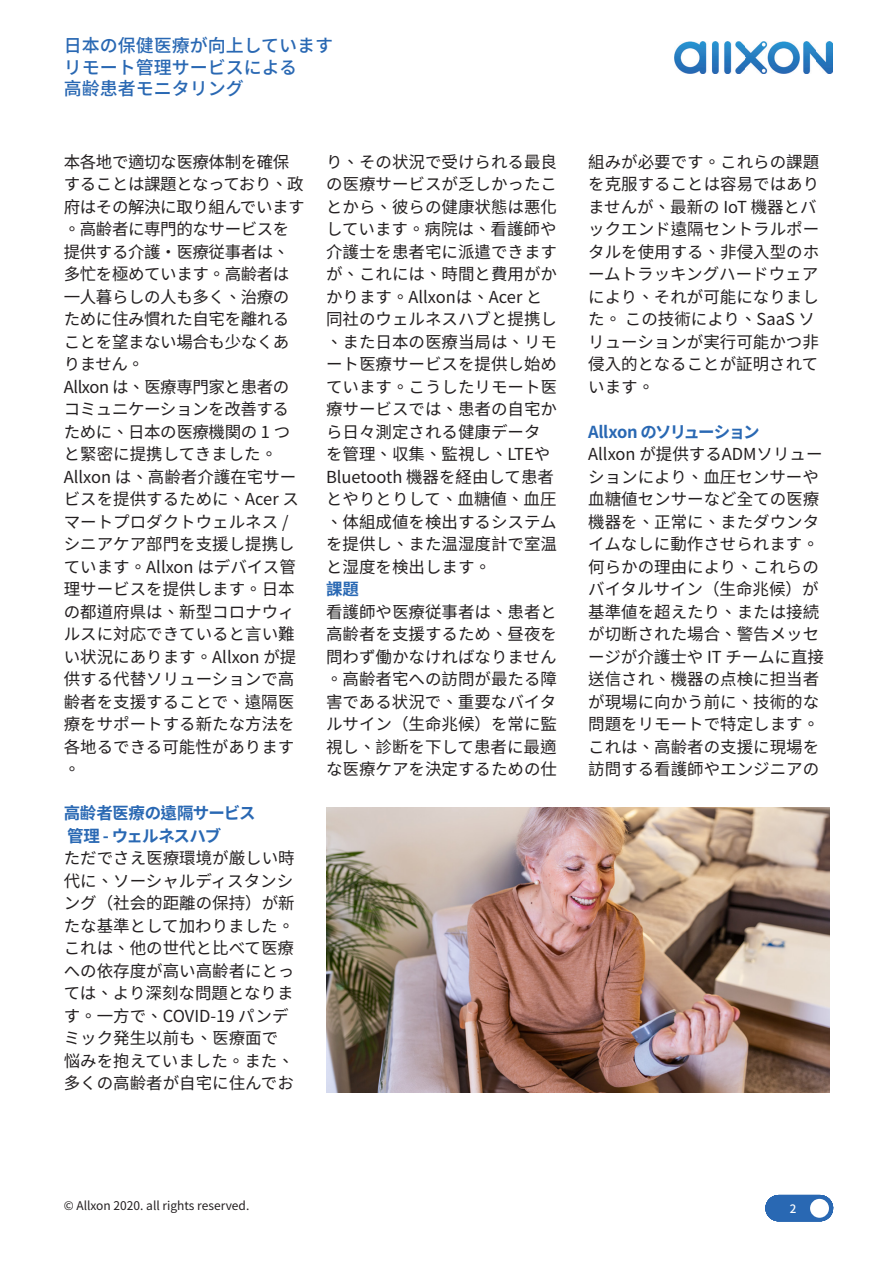
<style>
.page{position:relative;width:893px;height:1263px;background:#fff}
.page>*{position:absolute;margin:0;border:0;box-sizing:border-box;transform-origin:0 0}
.t1{font:500 19.35px "Poppins";color:#fff}
.t2{font:500 18px "Noto Sans CJ Ktc";color:#2968b3}
.t3{font:16.5px/22.5px "Noto Sans CJ Ktc";color:#231f20}
.t4{font:16.5px/22.5px "Noto Sans CJ Ktc";letter-spacing:-.025em;color:#231f20}
.小標題{font:700 16.5px "Noto Sans CJ Ktc";letter-spacing:-.04em;color:#2968b3}
.小標題-2{font:700 16.5px "Noto Sans CJ Ktc";letter-spacing:-.08em;color:#2968b3}
.小標題-3{font:700 16.5px "Noto Sans CJ Ktc";letter-spacing:-.06em;color:#2968b3}
.t5{font:12px "Noto Sans CJ Ktc";color:#231f20}
.s1{font-family:"Noto Sans CJ Ktc";font-size:11.55px}
</style>
<div class="page">
<svg style="left:765px;top:1195px;width:69px;height:26px;background:#3e76ba"></svg>
<div style="left:810px;top:1199px;width:19px;height:19px;background:#fff;border-radius:50%"></div>
<img style="left:674px;top:41px;width:159px;height:33px">
<img style="left:326px;top:808px;width:503px;height:285px">
<p class="t2" style="left:64px;top:35px;width:271px">日本の保健医療が向上しています</p>
<p class="t2" style="left:64px;top:57px;width:235px">リモート管理サービスによる</p>
<p class="t2" style="left:64px;top:78px;width:181px">高齢患者モニタリング</p>
<p class="t4" style="left:64px;top:151px;width:242px">本各地で適切な医療体制を確保することは課題となっており、政府はその解決に取り組んでいます。高齢者に専門的なサービスを提供する介護・医療従事者は、多忙を極めています。高齢者は一人暮らしの人も多く、治療のために住み慣れた自宅を離れることを望まない場合も少なくありません。</p>
<p class="t3" style="left:64px;top:376px;width:237px">Allxon は、医療専門家と患者のコミュニケーションを改善するために、日本の医療機関の 1 つと緊密に提携してきました。<br>Allxon は、高齢者介護在宅サービスを提供するために、Acer スマートプロダクトウェルネス /シニアケア部門を支援し提携しています。Allxon はデバイス管理サービスを提供します。日本の都道府県は、新型コロナウィルスに対応できていると言い難い状況にあります。Allxon が提供する代替ソリューションで高齢者を支援することで、遠隔医療をサポートする新たな方法を各地るできる可能性があります。</p>
<p class="小標題" style="left:64px;top:804px;width:193px">高齢者医療の遠隔サービス</p>
<p class="小標題-3" style="left:67px;top:826px;width:156px">管理 - ウェルネスハブ</p>
<p class="t3" style="left:64px;top:847px;width:232px">ただでさえ医療環境が厳しい時代に、ソーシャルディスタンシング（社会的距離の保持）が新たな基準として加わりました。これは、他の世代と比べて医療への依存度が高い高齢者にとっては、より深刻な問題となります。一方で、COVID-19 パンデミック発生以前も、医療面で悩みを抱えていました。また、多くの高齢者が自宅に住んでお</p>
<p class="t3" style="left:326px;top:151px;width:232px">り、その状況で受けられる最良の医療サービスが乏しかったことから、彼らの健康状態は悪化しています。病院は、看護師や介護士を患者宅に派遣できますが、これには、時間と費用がかかります。Allxonは、Acer と同社のウェルネスハブと提携し、また日本の医療当局は、リモート医療サービスを提供し始めています。こうしたリモート医療サービスでは、患者の自宅から日々測定される健康データを管理、収集、監視し、LTEや<br>Bluetooth 機器を経由して患者とやりとりして、血糖値、血圧、体組成値を検出するシステムを提供し、また温湿度計で室温と湿度を検出します。</p>
<p class="小標題" style="left:326px;top:580px;width:34px">課題</p>
<p class="t3" style="left:326px;top:601px;width:232px;text-align:justify">看護師や医療従事者は、患者と高齢者を支援するため、昼夜を問わず働かなければなりません。高齢者宅への訪問が最たる障害である状況で、重要なバイタルサイン（生命兆候）を常に監視し、診断を下して患者に最適な医療ケアを決定するための仕</p>
<p class="t3" style="left:588px;top:151px;width:232px">組みが必要です。これらの課題を克服することは容易ではありませんが、最新の IoT 機器とバックエンド遠隔セントラルポータルを使用する、非侵入型のホームトラッキングハードウェアにより、それが可能になりました。 この技術により、SaaS ソリューションが実行可能かつ非侵入的となることが証明されています。</p>
<p class="小標題-2" style="left:588px;top:422px;width:173px">Allxon のソリューション</p>
<p class="t3" style="left:588px;top:443px;width:237px">Allxon が提供するADMソリューションにより、血圧センサーや血糖値センサーなど全ての医療機器を、正常に、またダウンタイムなしに動作させられます。何らかの理由により、これらのバイタルサイン（生命兆候）が基準値を超えたり、または接続が切断された場合、警告メッセージが介護士や IT チームに直接送信され、機器の点検に担当者が現場に向かう前に、技術的な問題をリモートで特定します。これは、高齢者の支援に現場を訪問する看護師やエンジニアの</p>
<p class="t5" style="left:64px;top:1199px;width:187px">© Allxon 2020. all rights reserved.</p>
<p class="t1" style="left:780px;top:1197px;width:21px">0 1<span class="s1">2</span></p>
</div>
